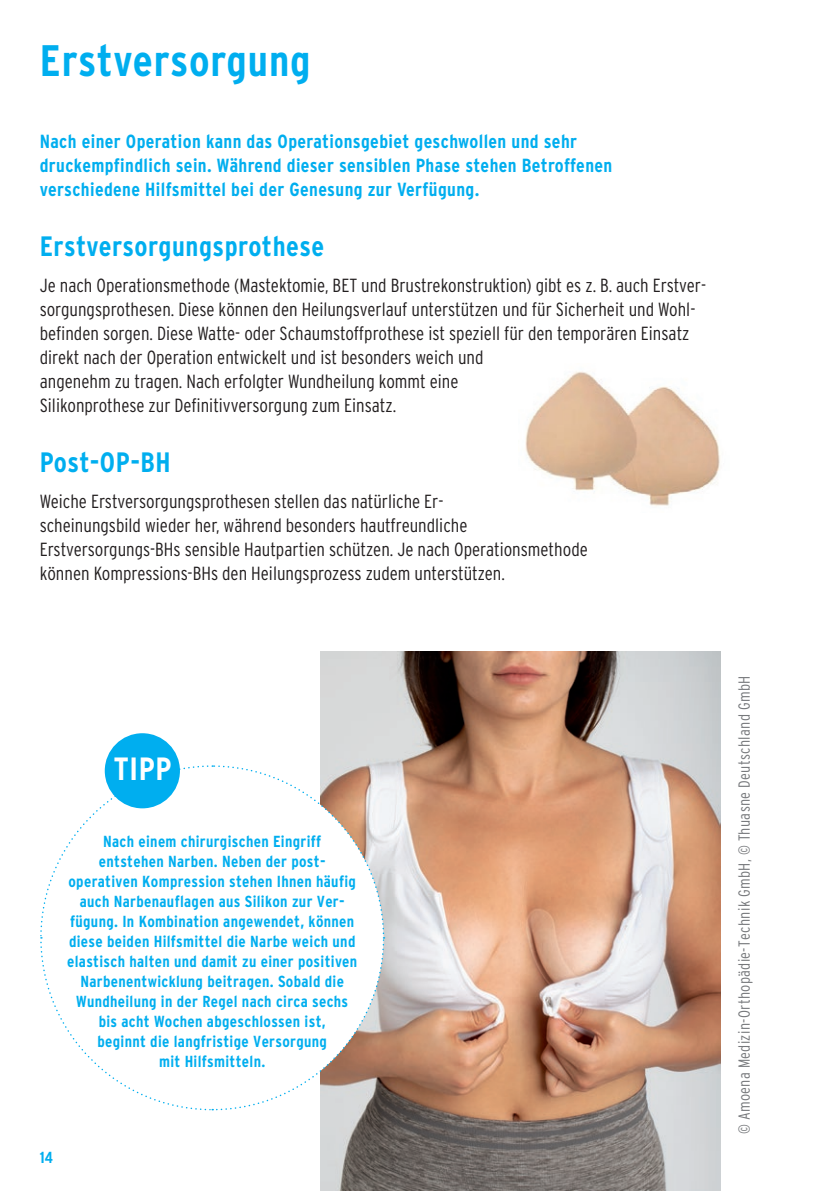
<style>
.page{position:relative;width:840px;height:1191px;background:#fff}
.page>*{position:absolute;margin:0;border:0;box-sizing:border-box;transform-origin:0 0}
.t1{font:700 condensed 44px "Interstate";letter-spacing:.015em;color:#00aeef}
.t2{font:700 condensed 32.2px "Interstate";color:#fff}
.t3{font:700 condensed 28px "Interstate";letter-spacing:.015em;color:#00aeef}
.t4{font:300 condensed 19px/24px "Interstate";color:#231f20}
.t5{font:700 condensed 19px/24px "Interstate";letter-spacing:.02em;color:#00aeef}
.t6{font:700 condensed 16px/20px "Interstate";letter-spacing:.02em;color:#00aeef;text-align:center}
.t7{font:300 condensed 16px "Interstate";letter-spacing:.02em;color:#76787b}
</style>
<div class="page">
<img style="left:525px;top:371px;width:195px;height:135px">
<img style="left:320px;top:651px;width:400px;height:540px">
<svg style="left:40px;top:764px;width:345px;height:347px"></svg>
<div style="left:105px;top:733px;width:75px;height:75px;background:#00aeef;border-radius:50%"></div>
<h1 class="t1" style="left:40px;top:33px;width:272px">Erstversorgung</h1>
<p class="t5" style="left:40px;top:129px;width:573px">Nach einer Operation kann das Operationsgebiet geschwollen und sehr druckempfindlich sein. Während dieser sensiblen Phase stehen Betroffenen verschiedene Hilfsmittel bei der Genesung zur Verfügung.</p>
<h3 class="t3" style="left:40px;top:229px;width:286px">Erstversorgungsprothese</h3>
<p class="t4" style="left:40px;top:273px;width:667px">Je nach Operationsmethode (Mastektomie, BET und Brustrekonstruktion) gibt es z. B. auch Erstver&shy;sorgungsprothesen. Diese können den Heilungsverlauf unterstützen und für Sicherheit und Wohl&shy;befinden sorgen. Diese Watte- oder Schaumstoffprothese ist speziell für den temporären Einsatz direkt nach der Operation entwickelt und ist besonders weich und<br>angenehm zu tragen. Nach erfolgter Wundheilung kommt eine<br>Silikonprothese zur Definitivversorgung zum Einsatz.</p>
<h3 class="t3" style="left:40px;top:445px;width:132px">Post-OP-BH</h3>
<p class="t4" style="left:40px;top:489px;width:549px">Weiche Erstversorgungsprothesen stellen das natürliche Er-<br>scheinungsbild wieder her, während besonders hautfreundliche Erstversorgungs-BHs sensible Hautpartien schützen. Je nach Operationsmethode können Kompressions-BHs den Heilungsprozess zudem unterstützen.</p>
<h2 class="t2" style="left:114px;top:749px;width:59px">TIPP</h2>
<p class="t6" style="left:67px;top:831px;width:291px">Nach einem chirurgischen Eingriff<br>entstehen Narben. Neben der post&shy;operativen Kompression stehen Ihnen häufig auch Narbenauflagen aus Silikon zur Ver&shy;fügung. In Kombination angewendet, können diese beiden Hilfsmittel die Narbe weich und elastisch halten und damit zu einer positiven Narbenentwicklung beitragen. Sobald die Wundheilung in der Regel nach circa sechs bis acht Wochen abgeschlossen ist,<br>beginnt die langfristige Versorgung<br>mit Hilfsmitteln.</p>
<p class="t6" style="left:40px;top:1146px;width:15px">14</p>
<p class="t7" style="left:734px;top:1134px;width:460px;rotate:-90deg">© Amoena Medizin-Orthopädie-Technik GmbH, © Thuasne Deutschland GmbH</p>
</div>
